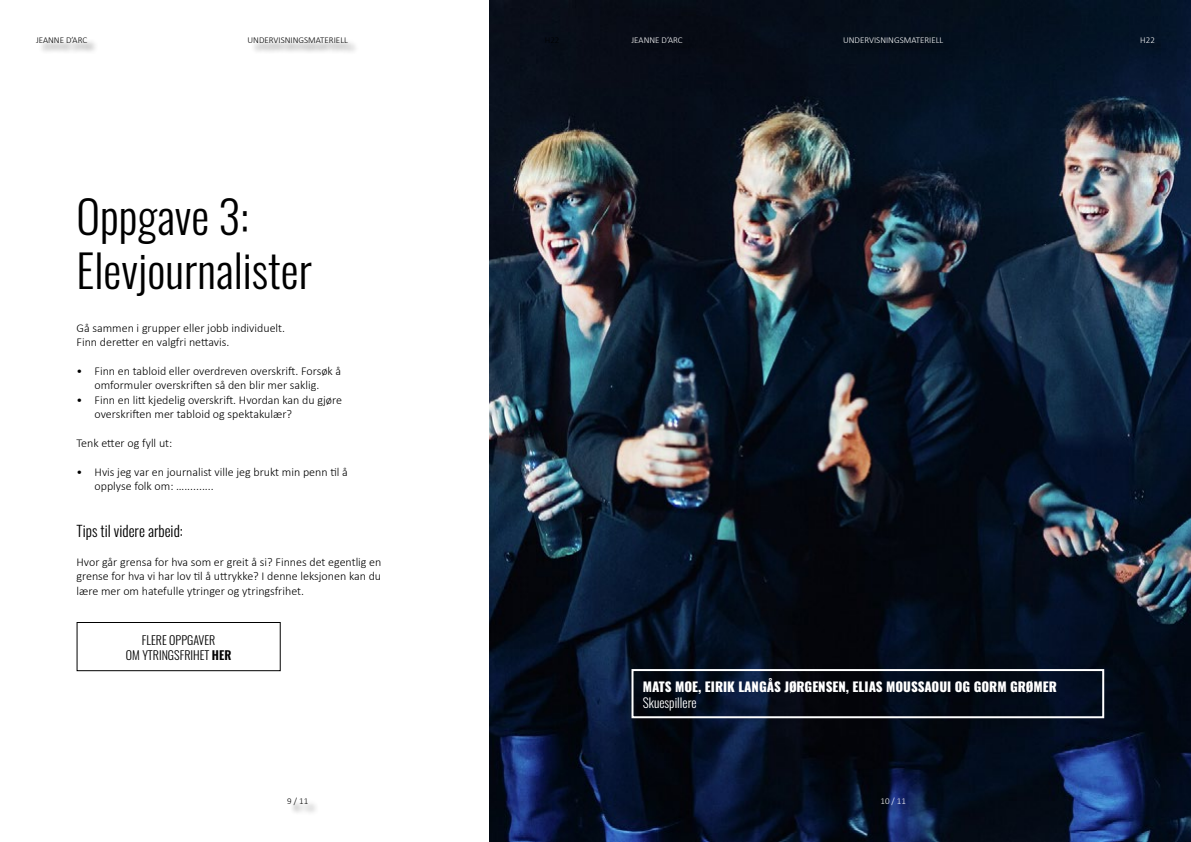
<style>
.page{position:relative;width:1191px;height:842px;background:#fff}
.page>*{position:absolute;margin:0;border:0;box-sizing:border-box;transform-origin:0 0}
.t1{font:300 45px/54px "Oswald";color:#000}
.t2{font:300 15px "Oswald";color:#000}
.t3{font:800 13px "Oswald";color:#fff}
.t4{font:300 13px "Oswald";color:#fff}
.t5{font:300 12px/14.4px "Calibri";color:#000}
.t6{font:300 12px/14.4px "Oswald";color:#000;text-align:center}
.t7{font:300 9px "Calibri";color:#fff}
.t8{font:300 9px "Calibri";color:#000}
.s1{font-weight:400}
</style>
<div class="page">
<img style="left:489px;top:0;width:702px;height:842px">
<div style="left:77px;top:622px;width:204px;height:49px;border:1px solid #000"></div>
<div style="left:250px;top:39px;width:110px;height:16px;background:#000;opacity:.5"></div>
<div style="left:38px;top:39px;width:62px;height:16px;background:#000;opacity:.5"></div>
<div style="left:546px;top:39px;width:24px;height:16px;background:#070d17"></div>
<div style="left:845px;top:39px;width:110px;height:16px;background:#040e1a"></div>
<div style="left:633px;top:39px;width:62px;height:16px;background:#070a15"></div>
<div style="left:1142px;top:39px;width:24px;height:16px;background:#031326"></div>
<div style="left:631px;top:669px;width:473px;height:49px;border:2px solid #fff"></div>
<div style="left:290px;top:800px;width:30px;height:17px;background:#000;opacity:.5"></div>
<div style="left:883px;top:800px;width:35px;height:17px;background:#000;opacity:.5"></div>
<p class="t8" style="left:36px;top:34px;width:53px">JEANNE D’ARC</p>
<p class="t8" style="left:247px;top:34px;width:102px">UNDERVISNINGSMATERIELL</p>
<p class="t7" style="left:631px;top:34px;width:53px">JEANNE D’ARC</p>
<p class="t7" style="left:843px;top:34px;width:102px">UNDERVISNINGSMATERIELL</p>
<p class="t7" style="left:1140px;top:34px;width:16px">H22</p>
<h1 class="t1" style="left:77px;top:185px;width:237px">Oppgave 3:<br>Elevjournalister</h1>
<p class="t5" style="left:77px;top:320px;width:210px">Gå sammen i grupper eller jobb individuelt.<br>Finn deretter en valgfri nettavis.</p>
<p class="t5" style="left:77px;top:364px;width:266px;text-align:center">• Finn en tabloid eller overdreven overskrift. Forsøk å omformuler overskriften så den blir mer saklig.</p>
<p class="t5" style="left:95px;top:392px;width:249px;text-indent:-18px">• Finn en litt kjedelig overskrift. Hvordan kan du gjøre overskriften mer tabloid og spektakulær?</p>
<p class="t5" style="left:77px;top:436px;width:97px">Tenk etter og fyll ut:</p>
<p class="t5" style="left:95px;top:464px;width:255px;text-indent:-18px">• Hvis jeg var en journalist ville jeg brukt min penn til å opplyse folk om: …..........</p>
<p class="t2" style="left:77px;top:517px;width:108px">Tips til videre arbeid:</p>
<p class="t5" style="left:77px;top:554px;width:306px;text-align:justify">Hvor går grensa for hva som er greit å si? Finnes det egentlig en grense for hva vi har lov til å uttrykke? I denne leksjonen kan du lære mer om hatefulle ytringer og ytringsfrihet.</p>
<p class="t6" style="left:126px;top:632px;width:107px">FLERE OPPGAVER<br>OM YTRINGSFRIHET <span class="s1">HER</span></p>
<p class="t3" style="left:643px;top:680px;width:415px">MATS MOE, EIRIK LANGÅS JØRGENSEN, ELIAS MOUSSAOUI OG GORM GRØMER</p>
<p class="t4" style="left:643px;top:691px;width:55px">Skuespillere</p>
<p class="t8" style="left:287px;top:795px;width:23px">9 / 11</p>
<p class="t7" style="left:880px;top:795px;width:27px">10 / 11</p>
</div>
